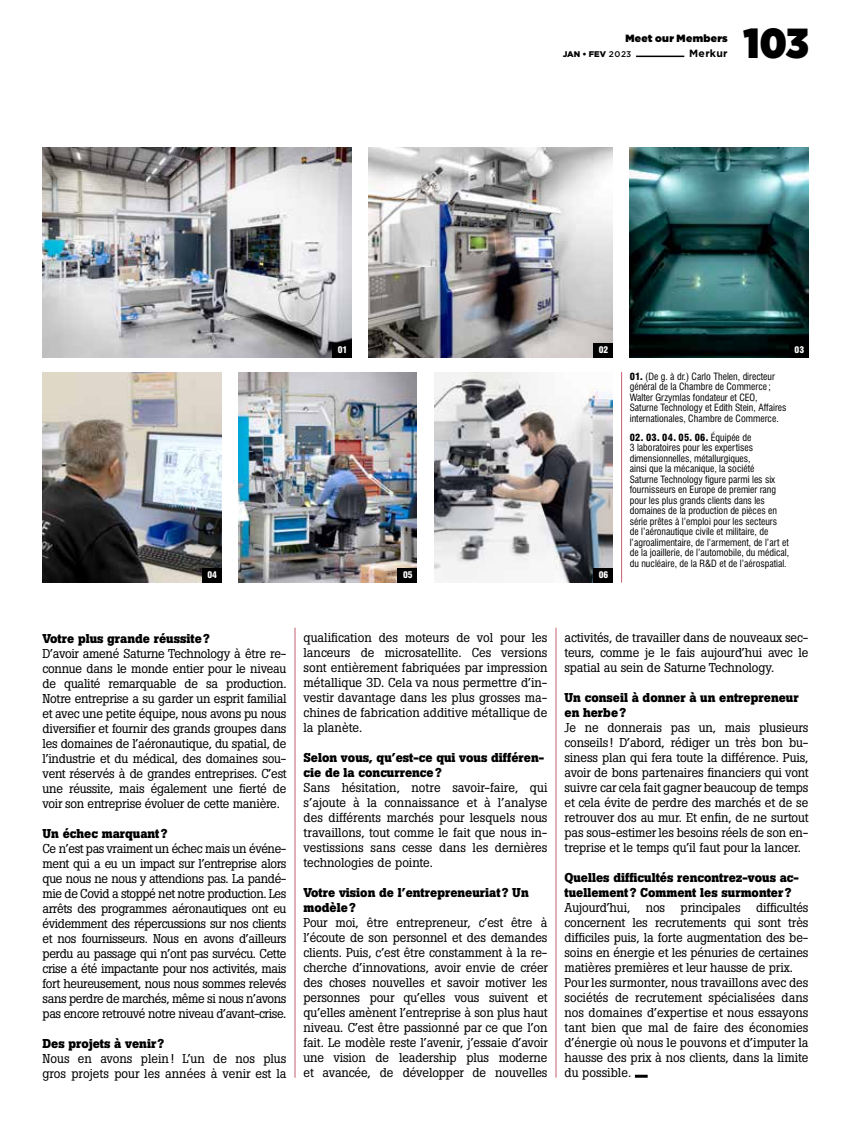
<style>
.page{position:relative;width:851px;height:1127px;background:#fff}
.page>*{position:absolute;margin:0;border:0;box-sizing:border-box;transform-origin:0 0}
.t1{font:900 42px "Gotham Narrow";color:#000}
.t2{font:12.75px/15px "Boton Pro";letter-spacing:-.01em;color:#000;text-align:justify}
.t3{font:700 12.75px/15px "Boton Pro";color:#000}
.t4{font:10.5px "Gotham Ultra";letter-spacing:.03em;color:#000}
.t5{font:700 10.5px "Gotham";letter-spacing:.025em;color:#000}
.t6{font:condensed 9.75px/10.5px "Swiss 721 BT";color:#000}
.t7{font:900 condensed 9px "Swiss 721 BT";color:#fff}
.t8{font:900 8.25px "Gotham";color:#000}
.s1{font-weight:500}
.s2{font-weight:900}
</style>
<div class="page">
<hr style="left:636px;top:56px;width:48px;height:1px;background:#000">
<svg style="left:634px;top:1075px;width:13px;height:3px"></svg>
<hr style="left:294px;top:628px;width:1px;height:450px;background:#c55f72">
<hr style="left:555px;top:628px;width:1px;height:450px;background:#c55f72">
<hr style="left:621px;top:372px;width:1px;height:211px;background:#c55f72">
<img style="left:629px;top:148px;width:179px;height:210px">
<img style="left:369px;top:148px;width:243px;height:210px">
<img style="left:43px;top:148px;width:308px;height:210px">
<img style="left:43px;top:373px;width:178px;height:210px">
<img style="left:434px;top:373px;width:178px;height:210px">
<img style="left:238px;top:373px;width:179px;height:210px">
<div style="left:593px;top:568px;width:19px;height:14px;background:#000"></div>
<div style="left:398px;top:568px;width:19px;height:14px;background:#000"></div>
<div style="left:593px;top:343px;width:19px;height:15px;background:#000"></div>
<div style="left:789px;top:343px;width:19px;height:15px;background:#000"></div>
<div style="left:202px;top:568px;width:19px;height:14px;background:#000"></div>
<div style="left:332px;top:343px;width:19px;height:15px;background:#000"></div>
<p class="t4" style="left:625px;top:33px;width:104px">Meet our Members</p>
<p class="t8" style="left:562px;top:50px;width:70px">JAN • FEV <span class="s1">2023</span></p>
<p class="t5" style="left:689px;top:48px;width:40px">Merkur</p>
<h1 class="t1" style="left:743px;top:14px;width:67px">103</h1>
<p class="t7" style="left:207px;top:569px;width:11px">04</p>
<p class="t7" style="left:338px;top:345px;width:11px">01</p>
<p class="t7" style="left:598px;top:345px;width:11px">02</p>
<p class="t7" style="left:794px;top:345px;width:11px">03</p>
<p class="t7" style="left:403px;top:569px;width:11px">05</p>
<p class="t7" style="left:598px;top:569px;width:11px">06</p>
<p class="t6" style="left:629px;top:371px;width:158px"><span class="s2">01.</span> (De g. à dr.) Carlo Thelen, directeur général de la Chambre de Commerce ; Walter Grzymlas fondateur et CEO, Saturne Technology et Edith Stein, Affaires internationales, Chambre de Commerce.</p>
<p class="t6" style="left:629px;top:432px;width:161px"><span class="s2">02. 03. 04. 05. 06.</span> Équipée de<br>3 laboratoires pour les expertises dimensionnelles, métallurgiques,<br>ainsi que la mécanique, la société<br>Saturne Technology figure parmi les six fournisseurs en Europe de premier rang pour les plus grands clients dans les domaines de la production de pièces en série prêtes à l’emploi pour les secteurs<br>de l’aéronautique civile et militaire, de l’agroalimentaire, de l’armement, de l’art et de la joaillerie, de l’automobile, du médical, du nucléaire, de la R&amp;D et de l’aérospatial.</p>
<p class="t3" style="left:43px;top:631px;width:169px">Votre plus grande réussite?</p>
<p class="t2" style="left:43px;top:646px;width:246px">D’avoir amené Saturne Technology à être re&shy;connue dans le monde entier pour le niveau de qualité remarquable de sa production.<br>Notre entreprise a su garder un esprit familial et avec une petite équipe, nous avons pu nous diversifier et fournir des grands groupes dans les domaines de l’aéronautique, du spatial, de l’industrie et du médical, des domaines sou&shy;vent réservés à de grandes entreprises. C’est une réussite, mais également une fierté de voir son entreprise évoluer de cette manière.</p>
<p class="t3" style="left:43px;top:825px;width:126px">Un échec marquant?</p>
<p class="t2" style="left:43px;top:841px;width:245px">Ce n’est pas vraiment un échec mais un événe&shy;ment qui a eu un impact sur l’entreprise alors que nous ne nous y attendions pas. La pandé&shy;mie de Covid a stoppé net notre production. Les arrêts des programmes aéronautiques ont eu évidemment des répercussions sur nos clients et nos fournisseurs. Nous en avons d’ailleurs perdu au passage qui n’ont pas survécu. Cette crise a été impactante pour nos activités, mais fort heureusement, nous nous sommes relevés sans perdre de marchés, même si nous n’avons pas encore retrouvé notre niveau d’avant-crise.</p>
<p class="t3" style="left:43px;top:1035px;width:123px">Des projets à venir ?</p>
<p class="t2" style="left:43px;top:1050px;width:245px">Nous en avons plein! L’un de nos plus gros projets pour les années à venir est la</p>
<p class="t2" style="left:303px;top:630px;width:245px">qualification des moteurs de vol pour les lanceurs de microsatellite. Ces versions sont entièrement fabriquées par impression métallique 3D. Cela va nous permettre d’in&shy;vestir davantage dans les plus grosses ma&shy;chines de fabrication additive métallique de la planète.</p>
<p class="t3" style="left:303px;top:750px;width:242px">Selon vous, qu’est-ce qui vous différen&shy;cie de la concurrence?</p>
<p class="t2" style="left:303px;top:780px;width:245px">Sans hésitation, notre savoir-faire, qui s’ajoute à la connaissance et à l’analyse des différents marchés pour lesquels nous travaillons, tout comme le fait que nous in&shy;vestissions sans cesse dans les dernières technologies de pointe.</p>
<p class="t3" style="left:303px;top:885px;width:227px">Votre vision de l’entrepreneuriat? Un modèle?</p>
<p class="t2" style="left:303px;top:915px;width:246px">Pour moi, être entrepreneur, c’est être à l’écoute de son personnel et des demandes clients. Puis, c’est être constamment à la re&shy;cherche d’innovations, avoir envie de créer des choses nouvelles et savoir motiver les personnes pour qu’elles vous suivent et qu’elles amènent l’entreprise à son plus haut niveau. C’est être passionné par ce que l’on fait. Le modèle reste l’avenir, j’essaie d’avoir une vision de leadership plus moderne et avancée, de développer de nouvelles</p>
<p class="t2" style="left:564px;top:630px;width:245px">activités, de travailler dans de nouveaux sec&shy;teurs, comme je le fais aujourd’hui avec le spatial au sein de Saturne Technology.</p>
<p class="t3" style="left:564px;top:690px;width:235px">Un conseil à donner à un entrepreneur en herbe?</p>
<p class="t2" style="left:564px;top:720px;width:246px">Je ne donnerais pas un, mais plusieurs conseils! D’abord, rédiger un très bon bu&shy;siness plan qui fera toute la différence. Puis, avoir de bons partenaires financiers qui vont suivre car cela fait gagner beaucoup de temps et cela évite de perdre des marchés et de se retrouver dos au mur. Et enfin, de ne surtout pas sous-estimer les besoins réels de son en&shy;treprise et le temps qu’il faut pour la lancer.</p>
<p class="t3" style="left:564px;top:870px;width:236px">Quelles difficultés rencontrez-vous ac&shy;tuellement ? Comment les surmonter ?</p>
<p class="t2" style="left:564px;top:900px;width:245px;text-align:left">Aujourd’hui, nos principales difficultés concernent les recrutements qui sont très difficiles puis, la forte augmentation des be&shy;soins en énergie et les pénuries de certaines matières premières et leur hausse de prix.<br>Pour les surmonter, nous travaillons avec des sociétés de recrutement spécialisées dans nos domaines d’expertise et nous essayons tant bien que mal de faire des économies d’énergie où nous le pouvons et d’imputer la hausse des prix à nos clients, dans la limite du possible.</p>
</div>
